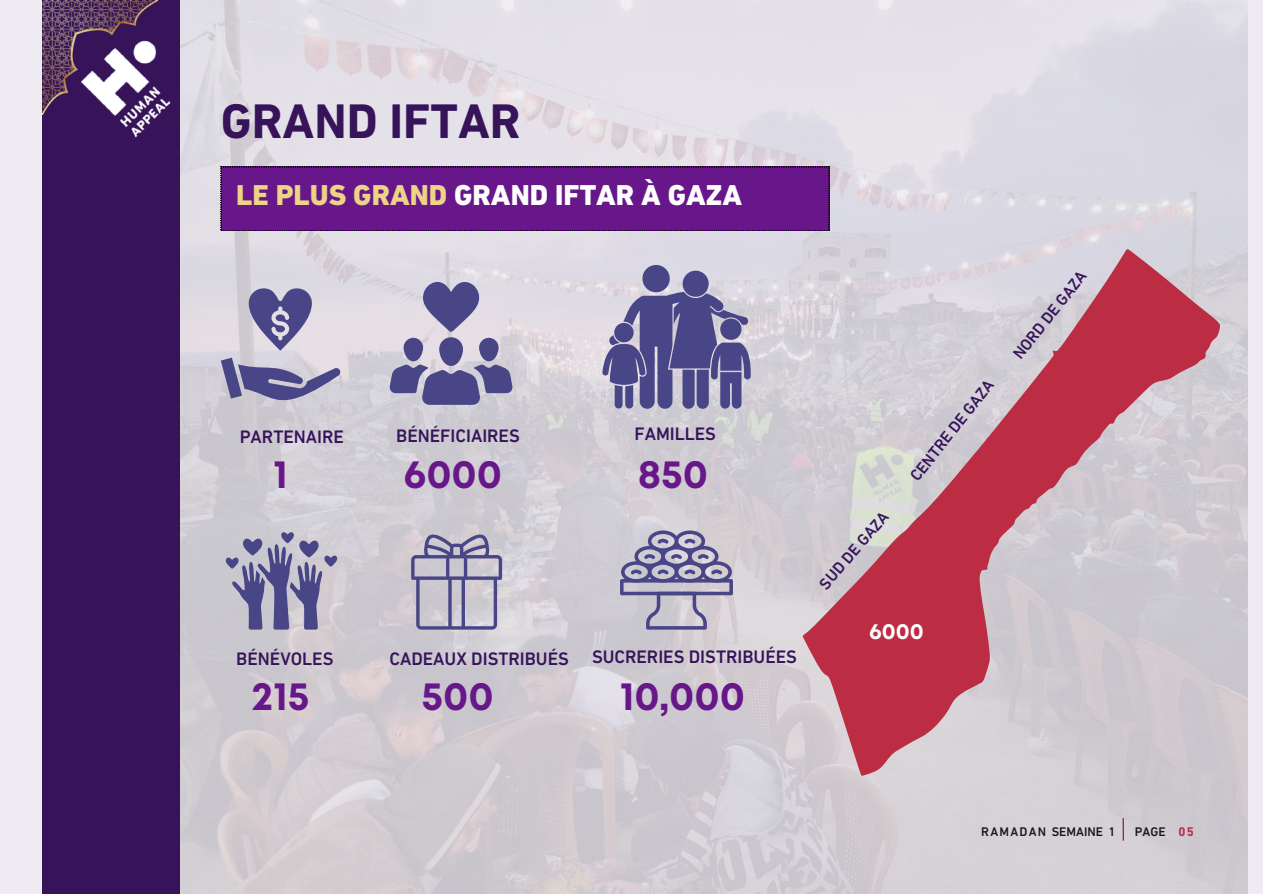
<style>
.page{position:relative;width:1263px;height:894px;background:#fff}
.page>*{position:absolute;margin:0;border:0;box-sizing:border-box;transform-origin:0 0}
.t1{font:700 49.35px "DIN Next LT Pro";color:#37145a}
.t2{font:700 39.9px "Mont";color:#671789}
.t3{font:800 29.25px "DIN Next LT Pro";color:#fefefe}
.t4{font:700 22.05px "Mont";color:#fefefe}
.t5{font:500 18.3px "DIN Next LT Pro";color:#37145a}
.t6{font:500 16.35px "DIN Next LT Pro";color:#37145a}
.t7{font:500 12.75px "DIN Next LT Pro";letter-spacing:.05em;color:#191717}
.t8{font:500 12.75px "DIN Next LT Pro";color:#191717}
.s1{color:#edd386}
.s2{font-weight:700;color:#bc2c43}
</style>
<div class="page">
<div style="left:0;top:0;width:1263px;height:893px;background:#efebf3"></div>
<img style="left:180px;top:0;width:1067px;height:893px">
<svg style="left:1123px;top:817px;width:1px;height:23px"></svg>
<div style="left:221px;top:167px;width:608px;height:64px;background:#671789"></div>
<svg style="left:389px;top:280px;width:124px;height:125px"></svg>
<svg style="left:221px;top:357px;width:119px;height:50px;background:#9d9ab8"></svg>
<svg style="left:249px;top:288px;width:63px;height:62px"></svg>
<svg style="left:602px;top:265px;width:149px;height:143px;background:#8280aa"></svg>
<svg style="left:224px;top:530px;width:113px;height:99px;background:#9c99b5"></svg>
<svg style="left:411px;top:526px;width:91px;height:103px;background:#aeabbf"></svg>
<svg style="left:620px;top:530px;width:112px;height:99px;background:#aaa6bd"></svg>
<div style="left:42px;top:0;width:138px;height:893px;background:#37145a"></div>
<img style="left:42px;top:0;width:115px;height:115px">
<img style="left:76px;top:37px;width:95px;height:101px">
<svg style="left:803px;top:249px;width:417px;height:526px;background:#cba1ac"></svg>
<h1 class="t1" style="left:221px;top:101px;width:301px">GRAND IFTAR</h1>
<h3 class="t3" style="left:236px;top:183px;width:507px"><span class="s1">LE PLUS GRAND</span> GRAND IFTAR À GAZA</h3>
<p class="t5" style="left:240px;top:426px;width:106px">PARTENAIRE</p>
<h2 class="t2" style="left:273px;top:458px;width:16px">1</h2>
<p class="t5" style="left:236px;top:647px;width:99px">BÉNÉVOLES</p>
<h2 class="t2" style="left:252px;top:681px;width:59px">215</h2>
<p class="t5" style="left:396px;top:425px;width:125px">BÉNÉFICIAIRES</p>
<h2 class="t2" style="left:404px;top:458px;width:100px">6000</h2>
<p class="t5" style="left:389px;top:647px;width:181px">CADEAUX DISTRIBUÉS</p>
<h2 class="t2" style="left:422px;top:681px;width:74px">500</h2>
<p class="t5" style="left:634px;top:423px;width:83px">FAMILLES</p>
<h2 class="t2" style="left:638px;top:458px;width:72px">850</h2>
<p class="t5" style="left:592px;top:645px;width:207px">SUCRERIES DISTRIBUÉES</p>
<h2 class="t2" style="left:620px;top:681px;width:127px">10,000</h2>
<p class="t6" style="left:906px;top:473px;width:125px;rotate:-52deg">CENTRE DE GAZA</p>
<p class="t6" style="left:817px;top:582px;width:98px;rotate:-49deg">SUD DE GAZA</p>
<p class="t4" style="left:869px;top:623px;width:56px">6000</p>
<p class="t6" style="left:1011px;top:353px;width:109px;rotate:-52deg">NORD DE GAZA</p>
<p class="t7" style="left:981px;top:826px;width:136px">RAMADAN SEMAINE 1</p>
<p class="t8" style="left:1135px;top:826px;width:61px">PAGE <span class="s2">05</span></p>
</div>
